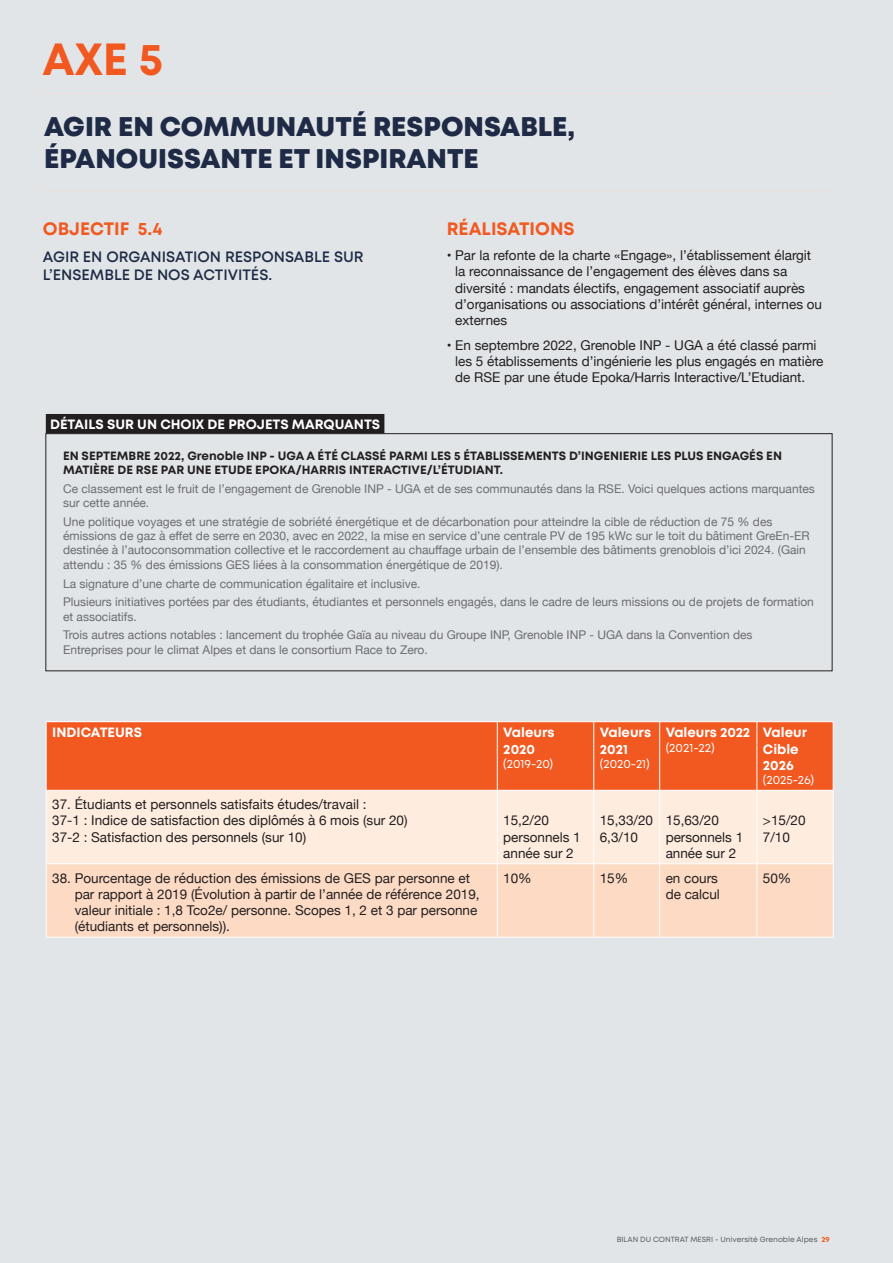
<style>
.page{position:relative;width:893px;height:1263px;background:#e1e5e7}
.page>*{position:absolute;margin:0;border:0;box-sizing:border-box;transform-origin:0 0}
.t1{font:700 45px "Mont";color:#f15921}
.t2{font:800 27px/32.4px "Mont";color:#1f2b46}
.t3{font:700 18px "Mont";color:#f15921}
.t4{font:600 15px/18px "Mont";color:#1f2b46}
.t5{font:13.5px/16.2px "Helvetica Neue";color:#231f20}
.t6{font:700 13.5px/16.2px "Mont";color:#fff}
.t7{font:12px/14.4px "Helvetica Neue";color:#6c6d70}
.t8{font:700 12px/14.4px "Mont";color:#231f20}
.t9{font:12px "Mont";color:#fff}
.t10{font:7.5px "Mont";color:#57585a}
.s1{font-weight:700;color:#f15921}
</style>
<div class="page">
<div style="left:46px;top:722px;width:451px;height:68px;background:#f15921"></div>
<div style="left:498px;top:722px;width:335px;height:68px;background:#f15921"></div>
<div style="left:47px;top:791px;width:786px;height:72px;background:#feecdf"></div>
<div style="left:47px;top:864px;width:786px;height:73px;background:#fddac4"></div>
<hr style="left:46px;top:721px;width:451px;height:1px;background:#fff">
<hr style="left:46px;top:722px;width:1px;height:68px;background:#fff">
<hr style="left:497px;top:721px;width:97px;height:1px;background:#fff">
<hr style="left:497px;top:722px;width:1px;height:68px;background:#fff">
<hr style="left:594px;top:721px;width:66px;height:1px;background:#fff">
<hr style="left:593px;top:722px;width:1px;height:68px;background:#fff">
<hr style="left:660px;top:721px;width:97px;height:1px;background:#fff">
<hr style="left:659px;top:722px;width:1px;height:68px;background:#fff">
<hr style="left:757px;top:721px;width:76px;height:1px;background:#fff">
<hr style="left:756px;top:722px;width:1px;height:68px;background:#fff">
<hr style="left:833px;top:722px;width:1px;height:68px;background:#fff">
<hr style="left:46px;top:790px;width:451px;height:1px;background:#fff">
<hr style="left:46px;top:791px;width:1px;height:72px;background:#fff">
<hr style="left:497px;top:790px;width:97px;height:1px;background:#fff">
<hr style="left:497px;top:791px;width:1px;height:72px;background:#fff">
<hr style="left:594px;top:790px;width:66px;height:1px;background:#fff">
<hr style="left:593px;top:791px;width:1px;height:72px;background:#fff">
<hr style="left:660px;top:790px;width:97px;height:1px;background:#fff">
<hr style="left:659px;top:791px;width:1px;height:72px;background:#fff">
<hr style="left:757px;top:790px;width:76px;height:1px;background:#fff">
<hr style="left:756px;top:791px;width:1px;height:72px;background:#fff">
<hr style="left:833px;top:791px;width:1px;height:72px;background:#fff">
<hr style="left:46px;top:863px;width:451px;height:1px;background:#fff">
<hr style="left:46px;top:864px;width:1px;height:73px;background:#fff">
<hr style="left:497px;top:863px;width:97px;height:1px;background:#fff">
<hr style="left:497px;top:864px;width:1px;height:73px;background:#fff">
<hr style="left:594px;top:863px;width:66px;height:1px;background:#fff">
<hr style="left:593px;top:864px;width:1px;height:73px;background:#fff">
<hr style="left:660px;top:863px;width:97px;height:1px;background:#fff">
<hr style="left:659px;top:864px;width:1px;height:73px;background:#fff">
<hr style="left:757px;top:863px;width:76px;height:1px;background:#fff">
<hr style="left:756px;top:864px;width:1px;height:73px;background:#fff">
<hr style="left:833px;top:864px;width:1px;height:73px;background:#fff">
<hr style="left:46px;top:937px;width:451px;height:1px;background:#fff">
<hr style="left:497px;top:937px;width:97px;height:1px;background:#fff">
<hr style="left:594px;top:937px;width:66px;height:1px;background:#fff">
<hr style="left:660px;top:937px;width:97px;height:1px;background:#fff">
<hr style="left:757px;top:937px;width:76px;height:1px;background:#fff">
<hr style="left:43px;top:93px;width:788px;height:1px;background:#f15921">
<hr style="left:43px;top:190px;width:788px;height:1px;background:#f15921">
<div style="left:46px;top:433px;width:786px;height:238px;border:1px solid #231f20"></div>
<div style="left:46px;top:414px;width:338px;height:19px;background:#231f20"></div>
<p class="t1" style="left:43px;top:30px;width:122px">AXE 5</p>
<p class="t2" style="left:44px;top:110px;width:533px">AGIR EN COMMUNAUTÉ RESPONSABLE,<br>ÉPANOUISSANTE ET INSPIRANTE</p>
<p class="t3" style="left:43px;top:217px;width:121px">OBJECTIF 5.4</p>
<p class="t4" style="left:43px;top:248px;width:322px">AGIR EN ORGANISATION RESPONSABLE SUR<br>L’ENSEMBLE DE NOS ACTIVITÉS.</p>
<p class="t6" style="left:50px;top:416px;width:332px">DÉTAILS SUR UN CHOIX DE PROJETS MARQUANTS</p>
<p class="t3" style="left:447px;top:217px;width:129px">RÉALISATIONS</p>
<p class="t5" style="left:455px;top:248px;width:368px;text-indent:-8px">• Par la refonte de la charte «Engage», l’établissement élargit la reconnaissance de l’engagement des élèves dans sa diversité : mandats électifs, engagement associatif auprès d’organisations ou associations d’intérêt général, internes ou externes</p>
<p class="t5" style="left:455px;top:338px;width:370px;text-indent:-8px">• En septembre 2022, Grenoble INP - UGA a été classé parmi les 5 établissements d’ingénierie les plus engagés en matière de RSE par une étude Epoka/Harris Interactive/L’Etudiant.</p>
<p class="t8" style="left:63px;top:448px;width:720px">EN SEPTEMBRE 2022, Grenoble INP - UGA A ÉTÉ CLASSÉ PARMI LES 5 ÉTABLISSEMENTS D’INGENIERIE LES PLUS ENGAGÉS EN<br>MATIÈRE DE RSE PAR UNE ETUDE EPOKA/HARRIS INTERACTIVE/L’ÉTUDIANT.</p>
<p class="t7" style="left:63px;top:482px;width:753px">Ce classement est le fruit de l’engagement de Grenoble INP - UGA et de ses communautés dans la RSE. Voici quelques actions marquantes sur cette année.</p>
<p class="t7" style="left:63px;top:515px;width:748px">Une politique voyages et une stratégie de sobriété énergétique et de décarbonation pour atteindre la cible de réduction de 75 % des émissions de gaz à effet de serre en 2030, avec en 2022, la mise en service d’une centrale PV de 195 kWc sur le toit du bâtiment GreEn-ER destinée à l’autoconsommation collective et le raccordement au chauffage urbain de l’ensemble des bâtiments grenoblois d’ici 2024. (Gain attendu : 35 % des émissions GES liées à la consommation énergétique de 2019).</p>
<p class="t7" style="left:63px;top:577px;width:359px">La signature d’une charte de communication égalitaire et inclusive.</p>
<p class="t7" style="left:63px;top:595px;width:752px">Plusieurs initiatives portées par des étudiants, étudiantes et personnels engagés, dans le cadre de leurs missions ou de projets de formation et associatifs.</p>
<p class="t7" style="left:63px;top:628px;width:691px">Trois autres actions notables : lancement du trophée Gaïa au niveau du Groupe INP, Grenoble INP - UGA dans la Convention des<br>Entreprises pour le climat Alpes et dans le consortium Race to Zero.</p>
<p class="t6" style="left:52px;top:725px;width:91px">INDICATEURS</p>
<p class="t6" style="left:503px;top:725px;width:53px">Valeurs<br>2020</p>
<p class="t9" style="left:503px;top:756px;width:51px">(2019-20)</p>
<p class="t5" style="left:52px;top:797px;width:316px">37. Étudiants et personnels satisfaits études/travail :</p>
<p class="t5" style="left:52px;top:813px;width:357px">37-1 : Indice de satisfaction des diplômés à 6 mois (sur 20)</p>
<p class="t5" style="left:52px;top:829px;width:256px">37-2 : Satisfaction des personnels (sur 10)</p>
<p class="t5" style="left:503px;top:813px;width:47px">15,2/20</p>
<p class="t5" style="left:503px;top:829px;width:79px">personnels 1 année sur 2</p>
<p class="t6" style="left:600px;top:725px;width:53px">Valeurs<br>2021</p>
<p class="t9" style="left:600px;top:756px;width:52px">(2020-21)</p>
<p class="t6" style="left:666px;top:725px;width:86px">Valeurs 2022</p>
<p class="t9" style="left:666px;top:740px;width:50px">(2021-22)</p>
<p class="t5" style="left:600px;top:813px;width:55px">15,33/20</p>
<p class="t5" style="left:600px;top:829px;width:40px">6,3/10</p>
<p class="t5" style="left:666px;top:813px;width:55px">15,63/20</p>
<p class="t5" style="left:666px;top:829px;width:79px">personnels 1 année sur 2</p>
<p class="t5" style="left:75px;top:870px;width:406px;text-indent:-23px">38. Pourcentage de réduction des émissions de GES par personne et par rapport à 2019 (Évolution à partir de l’année de référence 2019, valeur initiale : 1,8 Tco2e/ personne. Scopes 1, 2 et 3 par personne (étudiants et personnels)).</p>
<p class="t5" style="left:503px;top:870px;width:30px">10%</p>
<p class="t5" style="left:600px;top:870px;width:30px">15%</p>
<p class="t5" style="left:666px;top:870px;width:54px">en cours</p>
<p class="t5" style="left:666px;top:887px;width:56px">de calcul</p>
<p class="t6" style="left:763px;top:725px;width:46px">Valeur<br>Cible<br>2026</p>
<p class="t9" style="left:763px;top:772px;width:53px">(2025-26)</p>
<p class="t5" style="left:763px;top:813px;width:44px">&gt;15/20</p>
<p class="t5" style="left:763px;top:829px;width:29px">7/10</p>
<p class="t5" style="left:763px;top:870px;width:30px">50%</p>
<p class="t10" style="left:617px;top:1234px;width:215px">BILAN DU CONTRAT MESRI - Université Grenoble Alpes <span class="s1">29</span></p>
</div>
